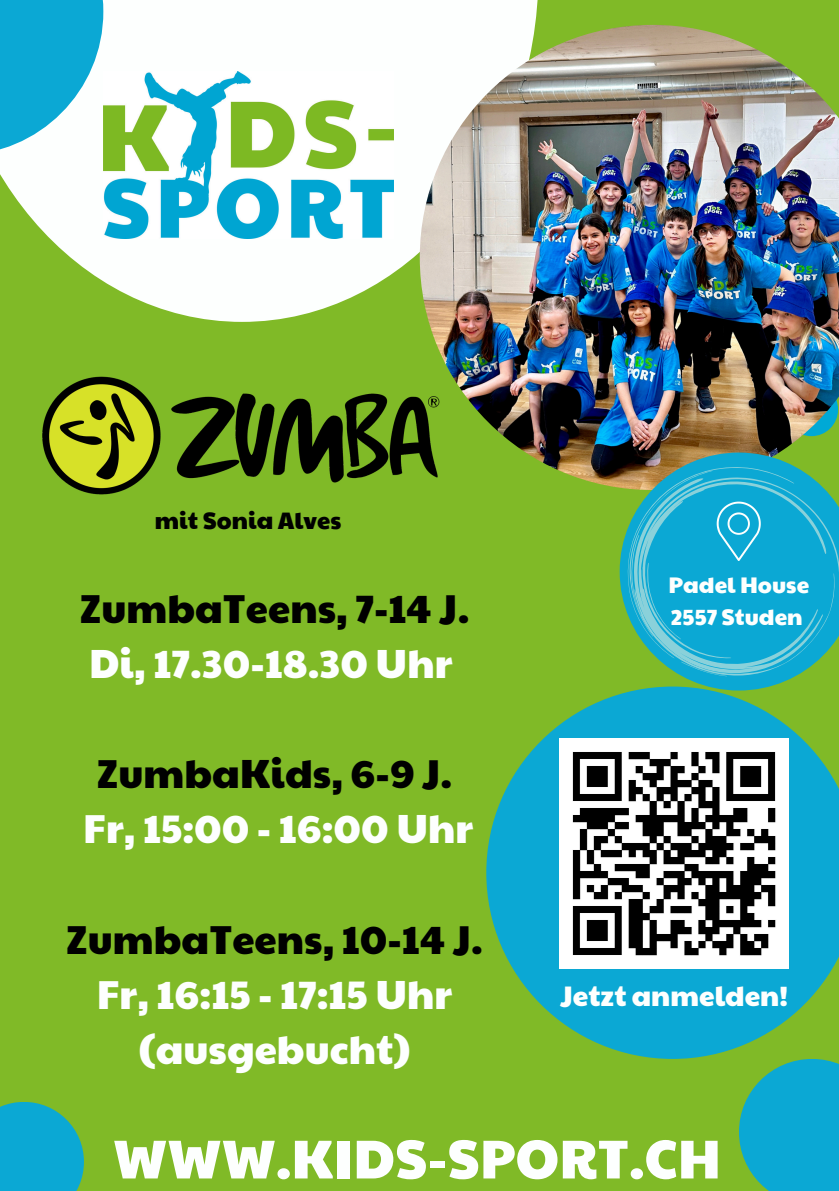
<style>
.page{position:relative;width:839px;height:1191px;background:#fff}
.page>*{position:absolute;margin:0;border:0;box-sizing:border-box;transform-origin:0 0}
.t1{font:54.8px "Paytone One";color:#fdfffe}
.t2{font:39.8px/55.2px "Paytone One";color:#fdfffe;text-align:center}
.t3{font:39.8px/55.2px "Paytone One";color:#000}
.t4{font:28px "Paytone One";color:#fdfffe}
.t5{font:23.8px "Paytone One";color:#000}
.t6{font:22.6px "Paytone One";color:#fdfffe}
.s1{color:#fdfffe}
.s2{color:#000}
</style>
<div class="page">
<div style="left:0;top:0;width:838px;height:1191px;background:#80ba27"></div>
<svg style="left:0;top:0;width:538px;height:321px;fill:#fdfffe"></svg>
<div style="left:739px;top:1059px;width:99px;height:132px;background:#0ba8d4"></div>
<svg style="left:486px;top:691px;width:352px;height:368px;fill:#0ba8d4"></svg>
<svg style="left:0;top:0;width:103px;height:155px;background:#4cbfdf"></svg>
<div style="left:0;top:1102px;width:84px;height:89px;background:#0ba8d4"></div>
<img style="left:420px;top:25px;width:418px;height:463px">
<img style="left:559px;top:739px;width:229px;height:229px">
<img style="left:103px;top:72px;width:290px;height:166px">
<img style="left:42px;top:366px;width:405px;height:129px">
<svg style="left:619px;top:453px;width:219px;height:238px"></svg>
<svg style="left:627px;top:467px;width:208px;height:209px;background:#26adc6"></svg>
<p class="t5" style="left:155px;top:503px;width:188px">mit Sonia Alves</p>
<p class="t3" style="left:80px;top:579px;width:391px">ZumbaTeens, 7-14 J.<br><span class="s1">Di, 17.30-18.30 Uhr</span></p>
<h2 class="t2" style="left:83px;top:744px;width:391px"><span class="s2">ZumbaKids, 6-9 J.<br></span>Fr, 15:00 - 16:00 Uhr</h2>
<h2 class="t2" style="left:66px;top:910px;width:418px"><span class="s2">ZumbaTeens, 10-14 J.<br></span>Fr, 16:15 - 17:15 Uhr (ausgebucht)</h2>
<h2 class="t6" style="left:668px;top:568px;width:142px">Padel House</h2>
<p class="t6" style="left:671px;top:600px;width:133px">2557 Studen</p>
<p class="t4" style="left:560px;top:975px;width:229px">Jetzt anmelden!</p>
<p class="t1" style="left:113px;top:1117px;width:609px">WWW.KIDS-SPORT.CH</p>
</div>
